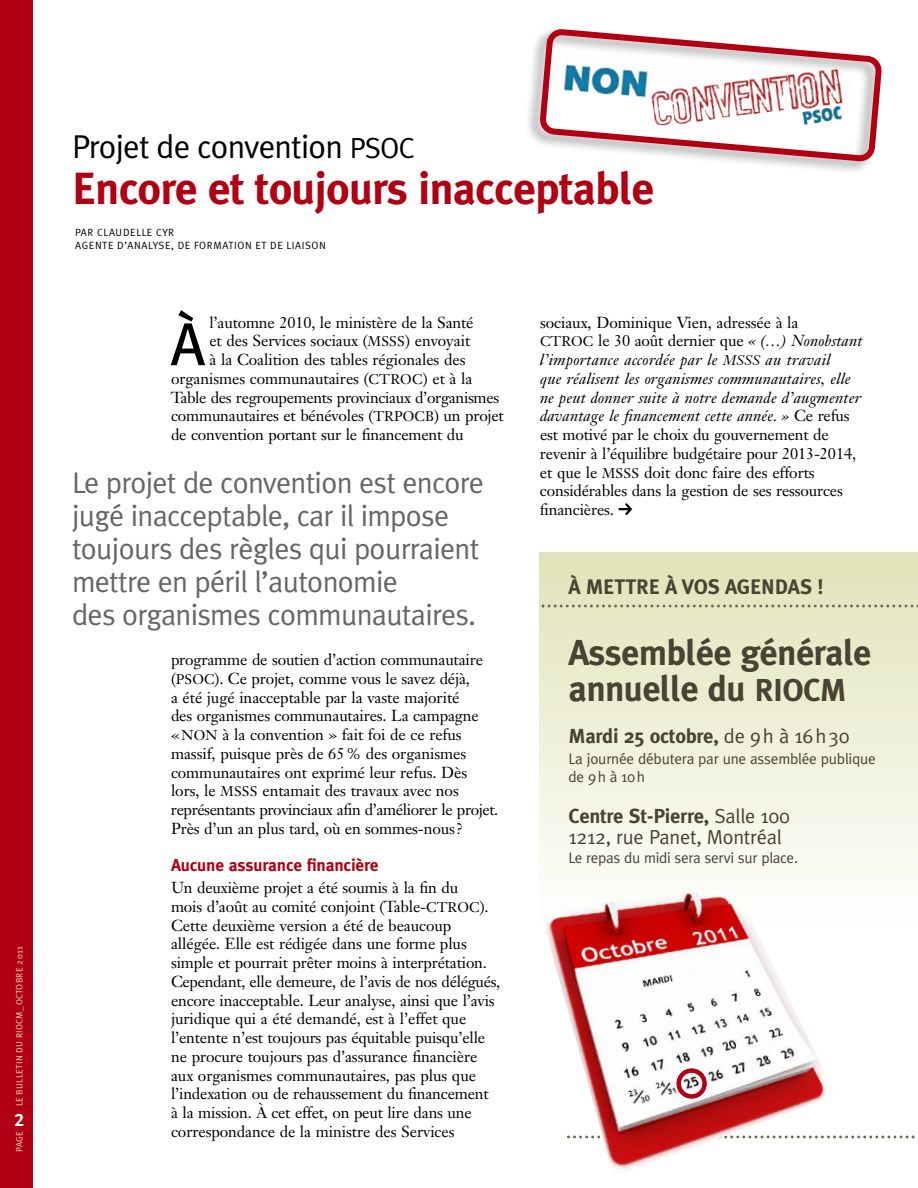
<style>
.page{position:relative;width:918px;height:1188px;background:#fff}
.page>*{position:absolute;margin:0;border:0;box-sizing:border-box;transform-origin:0 0}
.t1{font:60.45px "Meta Plus";color:#000}
.t2{font:700 45px "Meta Plus";letter-spacing:-.02em;color:#b10013}
.t3{font:700 36px/36px "Meta Plus";letter-spacing:-.02em;color:#484332}
.t4{font:33px "Meta Plus Normal";letter-spacing:-.025em;color:#000}
.t5{font:30px/33px "Meta Plus Normal";letter-spacing:-.025em;color:#666}
.t6{font:700 21px "Meta Plus";letter-spacing:-.01em;color:#484332}
.t7{font:700 20.25px "Meta Plus";letter-spacing:-.015em;color:#484332}
.t8{font:20.25px "Meta Plus Normal";letter-spacing:-.015em;color:#484332}
.t9{font:18px "Meta Plus Bold Caps";color:#fff}
.t10{font:700 17.25px "Meta Plus";letter-spacing:-.01em;color:#b10013}
.t11{font:15.75px/18.8px "Janson Text";letter-spacing:-.01em;color:#000}
.t12{font:15.15px/18px "Meta Plus Normal";letter-spacing:-.015em;color:#484332}
.t13{font:10.5px/13.5px "Meta Plus Normal";letter-spacing:.05em;color:#000}
.t14{font:9px "Meta Plus Normal";letter-spacing:.03em;color:#e0e3b7}
.s1{font-size:29.1px}
.s2{font-size:13.8px}
.s3{font-style:italic}
.s4{font-style:italic;font-size:13.8px}
.s5{font-size:31.65px}
.s6{font-family:"Meta Plus Normal";font-weight:400}
</style>
<div class="page">
<svg style="left:839px;top:1136px;width:76px;height:2px"></svg>
<div style="left:540px;top:552px;width:378px;height:375px;background:linear-gradient(to bottom,#e0e3b7,#fffffe)"></div>
<img style="left:540px;top:888px;width:296px;height:283px">
<div style="left:0;top:0;width:33px;height:1188px;background:#b10013"></div>
<svg style="left:539px;top:29px;width:343px;height:133px"></svg>
<svg style="left:676px;top:1068px;width:31px;height:31px"></svg>
<svg style="left:542px;top:605px;width:376px;height:3px"></svg>
<p class="t14" style="left:14px;top:1106px;width:161px;rotate:-90deg">LE BULLETIN DU RIOCM_OCTOBRE 2011</p>
<p class="t9" style="left:14px;top:1109px;width:11px">2</p>
<p class="t14" style="left:14px;top:1152px;width:22px;rotate:-90deg">PAGE</p>
<h3 class="t4" style="left:72px;top:127px;width:344px">Projet de convention <span class="s1">PSOC</span></h3>
<h2 class="t2" style="left:72px;top:162px;width:584px">Encore et toujours inacceptable</h2>
<p class="t13" style="left:75px;top:225px;width:252px">PAR CLAUDELLE CYR<br>AGENTE D’ANALYSE, DE FORMATION ET DE LIAISON</p>
<h1 class="t1" style="left:171px;top:309px;width:36px">À</h1>
<p class="t11" style="left:209px;top:314px;width:266px">l’automne 2010, le ministère de la Santé</p>
<p class="t11" style="left:209px;top:333px;width:262px">et des Services sociaux (<span class="s2">MSSS</span>) envoyait</p>
<p class="t11" style="left:209px;top:352px;width:258px">à la Coalition des tables régionales des</p>
<p class="t11" style="left:171px;top:371px;width:303px">organismes communautaires (<span class="s2">CTROC</span>) et à la</p>
<p class="t11" style="left:171px;top:389px;width:330px">Table des regroupements provinciaux d’organismes</p>
<p class="t11" style="left:171px;top:408px;width:334px">communautaires et bénévoles (<span class="s2">TRPOCB</span>) un projet</p>
<p class="t11" style="left:171px;top:427px;width:294px">de convention portant sur le financement du</p>
<h3 class="t5" style="left:72px;top:466px;width:414px">Le projet de convention est encore jugé inacceptable, car il impose toujours des règles qui pourraient mettre en péril l’autonomie<br>des organismes communautaires.</h3>
<p class="t11" style="left:171px;top:652px;width:329px">programme de soutien d’action communautaire (<span class="s2">PSOC</span>). Ce projet, comme vous le savez déjà,<br>a été jugé inacceptable par la vaste majorité<br>des organismes communautaires. La campagne «<span class="s2">NON</span> à la convention » fait foi de ce refus massif, puisque près de 65% des organismes communautaires ont exprimé leur refus. Dès lors, le <span class="s2">MSSS</span> entamait des travaux avec nos représentants provinciaux afin d’améliorer le projet.<br>Près d’un an plus tard, où en sommes-nous?</p>
<p class="t10" style="left:171px;top:855px;width:209px">Aucune assurance financière</p>
<p class="t11" style="left:171px;top:880px;width:331px">Un deuxième projet a été soumis à la fin du<br>mois d’août au comité conjoint (Table-<span class="s2">CTROC</span>).<br>Cette deuxième version a été de beaucoup allégée. Elle est rédigée dans une forme plus simple et pourrait prêter moins à interprétation.<br>Cependant, elle demeure, de l’avis de nos délégués, encore inacceptable. Leur analyse, ainsi que l’avis juridique qui a été demandé, est à l’effet que l’entente n’est toujours pas équitable puisqu’elle ne procure toujours pas d’assurance financière aux organismes communautaires, pas plus que l’indexation ou de rehaussement du financement<br>à la mission. À cet effet, on peut lire dans une correspondance de la ministre des Services</p>
<p class="t11" style="left:540px;top:314px;width:324px">sociaux, Dominique Vien, adressée à la<br><span class="s2">CTROC</span> le 30 août dernier que <span class="s3">« (…) Nonobstant l’importance accordée par le</span> <span class="s4">MSSS</span> <span class="s3">au travail<br>que réalisent les organismes communautaires, elle ne peut donner suite à notre demande d’augmenter davantage le financement cette année. »</span> Ce refus est motivé par le choix du gouvernement de revenir à l’équilibre budgétaire pour 2013-2014, et que le <span class="s2">MSSS</span> doit donc faire des efforts considérables dans la gestion de ses ressources financières.</p>
<h3 class="t6" style="left:568px;top:574px;width:257px">À METTRE À VOS AGENDAS !</h3>
<h3 class="t3" style="left:568px;top:634px;width:305px">Assemblée générale annuelle du <span class="s5">RIOCM</span></h3>
<p class="t7" style="left:568px;top:724px;width:283px">Mardi 25 octobre, <span class="s6">de 9h à 16h30</span></p>
<p class="t12" style="left:568px;top:749px;width:309px">La journée débutera par une assemblée publique de 9h à 10h</p>
<p class="t7" style="left:568px;top:804px;width:223px">Centre St-Pierre, <span class="s6">Salle 100</span></p>
<p class="t8" style="left:568px;top:825px;width:215px">1212, rue Panet, Montréal</p>
<p class="t12" style="left:568px;top:849px;width:231px">Le repas du midi sera servi sur place.</p>
</div>
